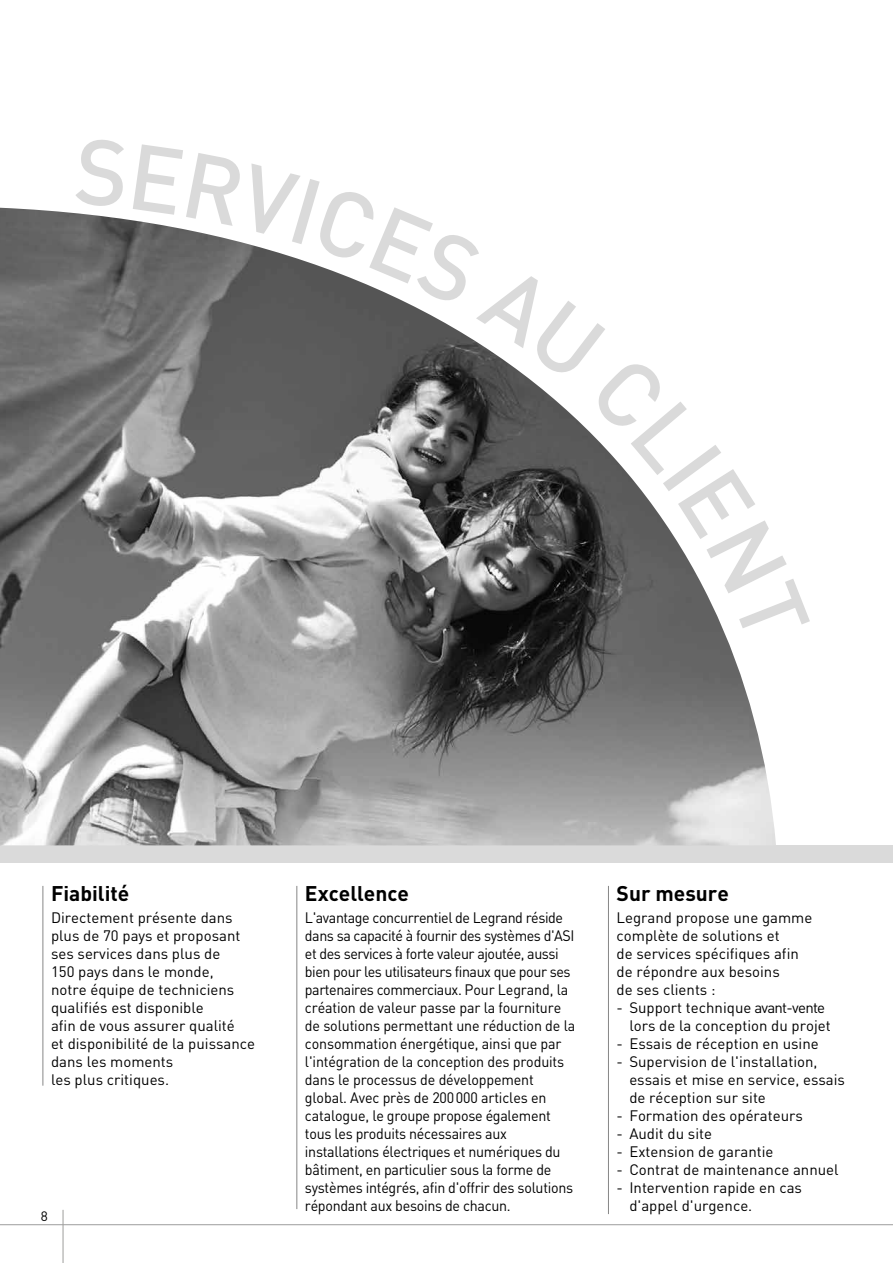
<style>
.page{position:relative;width:893px;height:1263px;background:#fff}
.page>*{position:absolute;margin:0;border:0;box-sizing:border-box;transform-origin:0 0}
.t1{font:700 21px "DIN Pro";color:#000}
.t2{font:15px/18px "DIN Pro";letter-spacing:-.01em;color:#000;scale:.95 1}
.t3{font:15px/18px "DIN Pro";letter-spacing:-.01em;color:#000}
.t4{font:13.5px "DIN Pro";color:#000}
</style>
<div class="page">
<hr style="left:63px;top:1210px;width:1px;height:53px;background:#9d9d9c">
<hr style="left:0;top:1224px;width:893px;height:1px;background:#9d9d9c">
<div style="left:0;top:845px;width:893px;height:18px;background:#dadada"></div>
<img style="left:0;top:208px;width:776px;height:637px">
<hr style="left:43px;top:886px;width:1px;height:200px;background:#878787">
<hr style="left:296px;top:886px;width:1px;height:323px;background:#878787">
<hr style="left:608px;top:886px;width:1px;height:328px;background:#878787">
<svg style="left:133px;top:208px;width:643px;height:437px"></svg>
<h1 class="t1" style="left:51px;top:879px;width:80px">Fiabilité</h1>
<p class="t3" style="left:51px;top:908px;width:206px">Directement présente dans plus de 70 pays et proposant ses services dans plus de<br>150 pays dans le monde,<br>notre équipe de techniciens qualifiés est disponible<br>afin de vous assurer qualité<br>et disponibilité de la puissance dans les moments<br>les plus critiques.</p>
<p class="t4" style="left:41px;top:1206px;width:9px">8</p>
<h1 class="t1" style="left:305px;top:879px;width:106px">Excellence</h1>
<p class="t2" style="left:305px;top:908px;width:286px">L'avantage concurrentiel de Legrand réside dans sa capacité à fournir des systèmes d'ASI et des services à forte valeur ajoutée, aussi bien pour les utilisateurs finaux que pour ses partenaires commerciaux. Pour Legrand, la création de valeur passe par la fourniture de solutions permettant une réduction de la consommation énergétique, ainsi que par l'intégration de la conception des produits dans le processus de développement global. Avec près de 200000 articles en catalogue, le groupe propose également tous les produits nécessaires aux installations électriques et numériques du bâtiment, en particulier sous la forme de systèmes intégrés, afin d'offrir des solutions répondant aux besoins de chacun.</p>
<h1 class="t1" style="left:617px;top:879px;width:114px">Sur mesure</h1>
<p class="t3" style="left:617px;top:908px;width:197px">Legrand propose une gamme complète de solutions et<br>de services spécifiques afin de répondre aux besoins<br>de ses clients :</p>
<p class="t3" style="left:629px;top:998px;width:203px;text-indent:-13px">- Support technique avant-vente lors de la conception du projet</p>
<p class="t3" style="left:617px;top:1034px;width:204px">- Essais de réception en usine</p>
<p class="t3" style="left:629px;top:1052px;width:217px;text-indent:-13px">- Supervision de l'installation, essais et mise en service, essais de réception sur site</p>
<p class="t3" style="left:617px;top:1106px;width:188px">- Formation des opérateurs</p>
<p class="t3" style="left:617px;top:1124px;width:97px">- Audit du site</p>
<p class="t3" style="left:617px;top:1142px;width:158px">- Extension de garantie</p>
<p class="t3" style="left:617px;top:1160px;width:224px">- Contrat de maintenance annuel</p>
<p class="t3" style="left:629px;top:1178px;width:174px;text-indent:-13px">- Intervention rapide en cas d'appel d'urgence.</p>
</div>
